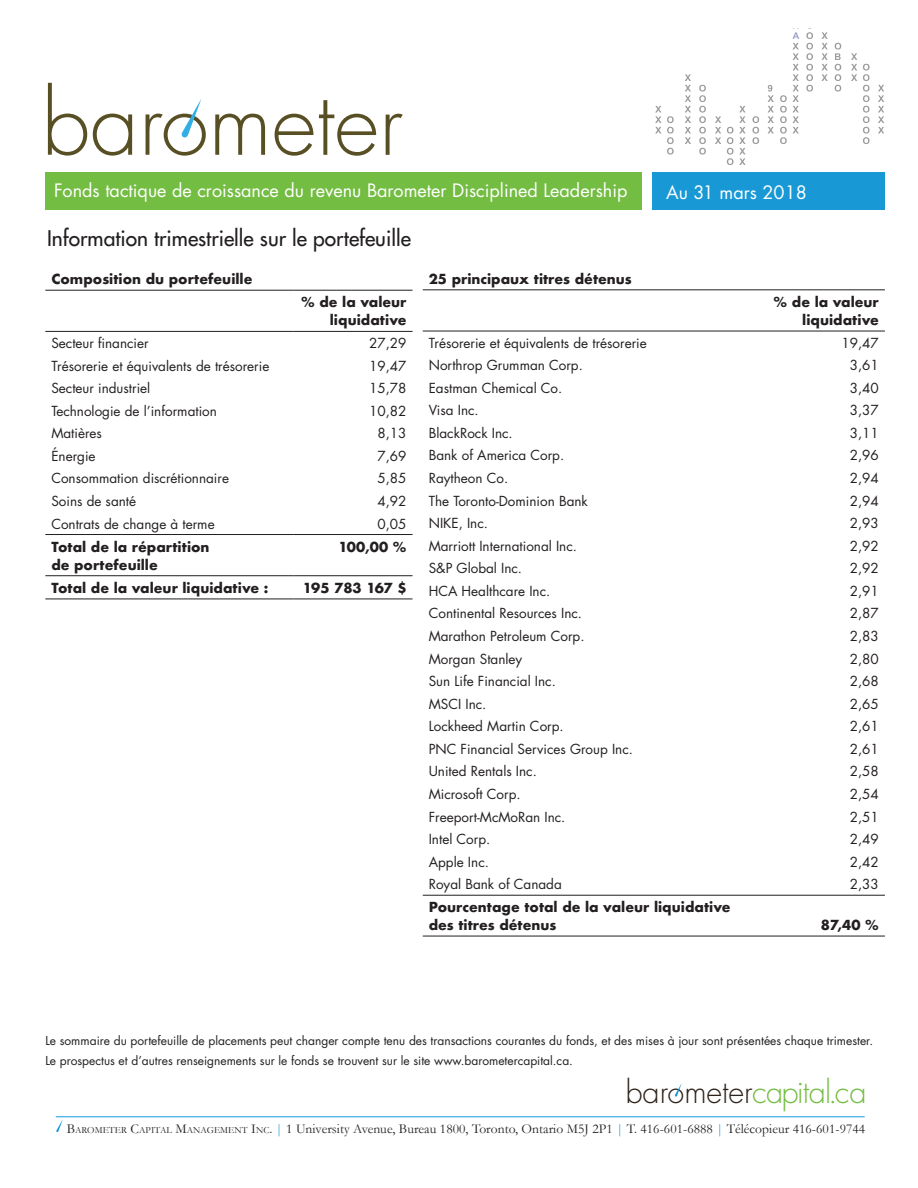
<style>
.page{position:relative;width:918px;height:1188px;background:#fff}
.page>*{position:absolute;margin:0;border:0;box-sizing:border-box;transform-origin:0 0}
.t1{font:300 30.75px "Futura";letter-spacing:-.01em;color:#74bd43}
.t2{font:21px "Futura";color:#231f20}
.t3{font:18px "Futura";color:#fff}
.t4{font:13.5px "Futura";color:#231f20}
.t5{font:700 13.5px/18px "Futura";color:#231f20;text-align:right}
.t6{font:13.5px "Garamond";letter-spacing:.005em;color:#231f20}
.t7{font:12px/20.4px "Futura";color:#231f20}
.s1{color:#2e231a}
.s2{font-style:inherit}
.s3{font-size:9.45px}
.s4{color:#1899d6}
</style>
<div class="page">
<div style="left:45px;top:172px;width:597px;height:38px;background:#74bd43"></div>
<div style="left:652px;top:172px;width:233px;height:38px;background:#1899d6"></div>
<svg style="left:48px;top:83px;width:39px;height:73px"></svg>
<svg style="left:93px;top:114px;width:39px;height:42px"></svg>
<svg style="left:215px;top:114px;width:50px;height:41px"></svg>
<svg style="left:275px;top:100px;width:101px;height:56px"></svg>
<svg style="left:386px;top:114px;width:17px;height:41px"></svg>
<svg style="left:146px;top:99px;width:60px;height:57px"></svg>
<svg style="left:821px;top:32px;width:7px;height:49px"></svg>
<svg style="left:851px;top:53px;width:6px;height:28px"></svg>
<svg style="left:806px;top:32px;width:7px;height:60px"></svg>
<svg style="left:835px;top:43px;width:6px;height:49px"></svg>
<svg style="left:655px;top:106px;width:6px;height:27px"></svg>
<svg style="left:768px;top:85px;width:6px;height:48px"></svg>
<svg style="left:793px;top:32px;width:6px;height:101px"></svg>
<svg style="left:878px;top:85px;width:6px;height:48px"></svg>
<svg style="left:685px;top:74px;width:6px;height:70px"></svg>
<svg style="left:715px;top:116px;width:6px;height:28px"></svg>
<svg style="left:753px;top:116px;width:6px;height:28px"></svg>
<svg style="left:780px;top:95px;width:7px;height:49px"></svg>
<svg style="left:863px;top:64px;width:7px;height:80px"></svg>
<svg style="left:667px;top:116px;width:7px;height:39px"></svg>
<svg style="left:699px;top:85px;width:7px;height:70px"></svg>
<svg style="left:727px;top:127px;width:6px;height:38px"></svg>
<svg style="left:739px;top:106px;width:7px;height:59px"></svg>
<hr style="left:45px;top:290px;width:249px;height:1px;background:#231f20">
<hr style="left:294px;top:290px;width:119px;height:1px;background:#231f20">
<hr style="left:45px;top:331px;width:249px;height:1px;background:#231f20">
<hr style="left:294px;top:331px;width:119px;height:1px;background:#231f20">
<hr style="left:45px;top:534px;width:249px;height:1px;background:#231f20">
<hr style="left:294px;top:534px;width:119px;height:1px;background:#231f20">
<hr style="left:45px;top:575px;width:249px;height:1px;background:#231f20">
<hr style="left:294px;top:575px;width:119px;height:1px;background:#231f20">
<hr style="left:45px;top:599px;width:249px;height:1px;background:#231f20">
<hr style="left:294px;top:599px;width:119px;height:1px;background:#231f20">
<hr style="left:423px;top:331px;width:343px;height:1px;background:#231f20">
<hr style="left:766px;top:331px;width:119px;height:1px;background:#231f20">
<hr style="left:423px;top:289px;width:343px;height:1px;background:#231f20">
<hr style="left:766px;top:289px;width:119px;height:1px;background:#231f20">
<hr style="left:423px;top:895px;width:343px;height:1px;background:#231f20">
<hr style="left:766px;top:895px;width:119px;height:1px;background:#231f20">
<hr style="left:423px;top:936px;width:343px;height:1px;background:#231f20">
<hr style="left:766px;top:936px;width:119px;height:1px;background:#231f20">
<hr style="left:56px;top:1116px;width:809px;height:1px;background:#1899d6">
<svg style="left:56px;top:1119px;width:7px;height:13px"></svg>
<svg style="left:675px;top:1083px;width:7px;height:14px"></svg>
<h3 class="t3" style="left:54px;top:178px;width:575px">Fonds tactique de croissance du revenu Barometer Disciplined Leadership</h3>
<h3 class="t3" style="left:666px;top:180px;width:142px">Au 31 mars 2018</h3>
<h2 class="t2" style="left:47px;top:224px;width:365px">Information trimestrielle sur le portefeuille</h2>
<p class="t5" style="left:51px;top:270px;width:203px">Composition du portefeuille</p>
<p class="t5" style="left:429px;top:270px;width:205px">25 principaux titres détenus</p>
<p class="t5" style="left:301px;top:293px;width:107px">% de la valeur liquidative</p>
<p class="t5" style="left:774px;top:293px;width:107px">% de la valeur liquidative</p>
<p class="t4" style="left:51px;top:334px;width:99px">Secteur financier</p>
<p class="t4" style="left:369px;top:334px;width:39px">27,29</p>
<p class="t4" style="left:51px;top:356px;width:220px">Trésorerie et équivalents de trésorerie</p>
<p class="t4" style="left:369px;top:356px;width:39px">19,47</p>
<p class="t4" style="left:51px;top:379px;width:100px">Secteur industriel</p>
<p class="t4" style="left:369px;top:379px;width:39px">15,78</p>
<p class="t4" style="left:51px;top:401px;width:167px">Technologie de l’information</p>
<p class="t4" style="left:369px;top:401px;width:39px">10,82</p>
<p class="t4" style="left:51px;top:424px;width:52px">Matières</p>
<p class="t4" style="left:377px;top:424px;width:31px">8,13</p>
<p class="t4" style="left:51px;top:447px;width:46px">Énergie</p>
<p class="t4" style="left:377px;top:447px;width:31px">7,69</p>
<p class="t4" style="left:51px;top:469px;width:179px">Consommation discrétionnaire</p>
<p class="t4" style="left:377px;top:469px;width:31px">5,85</p>
<p class="t4" style="left:51px;top:492px;width:86px">Soins de santé</p>
<p class="t4" style="left:377px;top:492px;width:31px">4,92</p>
<p class="t4" style="left:51px;top:514px;width:165px">Contrats de change à terme</p>
<p class="t4" style="left:377px;top:514px;width:31px">0,05</p>
<p class="t5" style="left:51px;top:538px;width:160px;text-align:left">Total de la répartition de portefeuille</p>
<p class="t5" style="left:338px;top:538px;width:70px">100,00 %</p>
<p class="t5" style="left:51px;top:579px;width:219px">Total de la valeur liquidative :</p>
<p class="t5" style="left:303px;top:579px;width:105px">195 783 167 $</p>
<p class="t4" style="left:429px;top:333px;width:220px">Trésorerie et équivalents de trésorerie</p>
<p class="t4" style="left:842px;top:333px;width:39px">19,47</p>
<p class="t4" style="left:429px;top:356px;width:156px">Northrop Grumman Corp.</p>
<p class="t4" style="left:850px;top:356px;width:31px">3,61</p>
<p class="t4" style="left:429px;top:378px;width:135px">Eastman Chemical Co.</p>
<p class="t4" style="left:850px;top:378px;width:31px">3,40</p>
<p class="t4" style="left:429px;top:401px;width:51px">Visa Inc.</p>
<p class="t4" style="left:850px;top:401px;width:31px">3,37</p>
<p class="t4" style="left:429px;top:424px;width:86px">BlackRock Inc.</p>
<p class="t4" style="left:850px;top:424px;width:31px">3,11</p>
<p class="t4" style="left:429px;top:446px;width:137px">Bank of America Corp.</p>
<p class="t4" style="left:850px;top:446px;width:31px">2,96</p>
<p class="t4" style="left:429px;top:469px;width:81px">Raytheon Co.</p>
<p class="t4" style="left:850px;top:469px;width:31px">2,94</p>
<p class="t4" style="left:429px;top:491px;width:161px">The Toronto-Dominion Bank</p>
<p class="t4" style="left:850px;top:491px;width:31px">2,94</p>
<p class="t4" style="left:429px;top:514px;width:61px">NIKE, Inc.</p>
<p class="t4" style="left:850px;top:514px;width:31px">2,93</p>
<p class="t4" style="left:429px;top:536px;width:150px">Marriott International Inc.</p>
<p class="t4" style="left:850px;top:536px;width:31px">2,92</p>
<p class="t4" style="left:429px;top:559px;width:95px">S&amp;P Global Inc.</p>
<p class="t4" style="left:850px;top:559px;width:31px">2,92</p>
<p class="t4" style="left:429px;top:582px;width:123px">HCA Healthcare Inc.</p>
<p class="t4" style="left:850px;top:582px;width:31px">2,91</p>
<p class="t4" style="left:429px;top:604px;width:155px">Continental Resources Inc.</p>
<p class="t4" style="left:850px;top:604px;width:31px">2,87</p>
<p class="t4" style="left:429px;top:627px;width:157px">Marathon Petroleum Corp.</p>
<p class="t4" style="left:850px;top:627px;width:31px">2,83</p>
<p class="t4" style="left:429px;top:649px;width:95px">Morgan Stanley</p>
<p class="t4" style="left:850px;top:649px;width:31px">2,80</p>
<p class="t4" style="left:429px;top:672px;width:129px">Sun Life Financial Inc.</p>
<p class="t4" style="left:850px;top:672px;width:31px">2,68</p>
<p class="t4" style="left:429px;top:694px;width:59px">MSCI Inc.</p>
<p class="t4" style="left:850px;top:694px;width:31px">2,65</p>
<p class="t4" style="left:429px;top:717px;width:136px">Lockheed Martin Corp.</p>
<p class="t4" style="left:850px;top:717px;width:31px">2,61</p>
<p class="t4" style="left:429px;top:740px;width:206px">PNC Financial Services Group Inc.</p>
<p class="t4" style="left:850px;top:740px;width:31px">2,61</p>
<p class="t4" style="left:429px;top:762px;width:110px">United Rentals Inc.</p>
<p class="t4" style="left:850px;top:762px;width:31px">2,58</p>
<p class="t4" style="left:429px;top:785px;width:93px">Microsoft Corp.</p>
<p class="t4" style="left:850px;top:785px;width:31px">2,54</p>
<p class="t4" style="left:429px;top:807px;width:138px">Freeport-McMoRan Inc.</p>
<p class="t4" style="left:850px;top:807px;width:31px">2,51</p>
<p class="t4" style="left:429px;top:830px;width:63px">Intel Corp.</p>
<p class="t4" style="left:850px;top:830px;width:31px">2,49</p>
<p class="t4" style="left:429px;top:853px;width:62px">Apple Inc.</p>
<p class="t4" style="left:850px;top:853px;width:31px">2,42</p>
<p class="t4" style="left:429px;top:875px;width:135px">Royal Bank of Canada</p>
<p class="t4" style="left:850px;top:875px;width:31px">2,33</p>
<p class="t5" style="left:429px;top:898px;width:303px;text-align:left">Pourcentage total de la valeur liquidative des titres détenus</p>
<p class="t5" style="left:821px;top:916px;width:59px">87,40 %</p>
<p class="t7" style="left:45px;top:1030px;width:829px">Le sommaire du portefeuille de placements peut changer compte tenu des transactions courantes du fonds, et des mises à jour sont présentées chaque trimester.<br>Le prospectus et d’autres renseignements sur le fonds se trouvent sur le site www.barometercapital.ca.</p>
<h1 class="t1" style="left:625px;top:1072px;width:243px"><span class="s1">barometer</span>capital.ca</h1>
<p class="t6" style="left:67px;top:1120px;width:800px"><span class="s2">B</span><span class="s3">AROMETER</span> <span class="s2">C</span><span class="s3">APITAL</span> <span class="s2">M</span><span class="s3">ANAGEMENT</span> <span class="s2">I</span><span class="s3">NC</span><span class="s2">.</span> <span class="s4">|</span> 1 University Avenue, Bureau 1800, Toronto, Ontario M5J 2P1 <span class="s4">|</span> T. 416-601-6888 <span class="s4">|</span> Télécopieur 416-601-9744</p>
</div>
